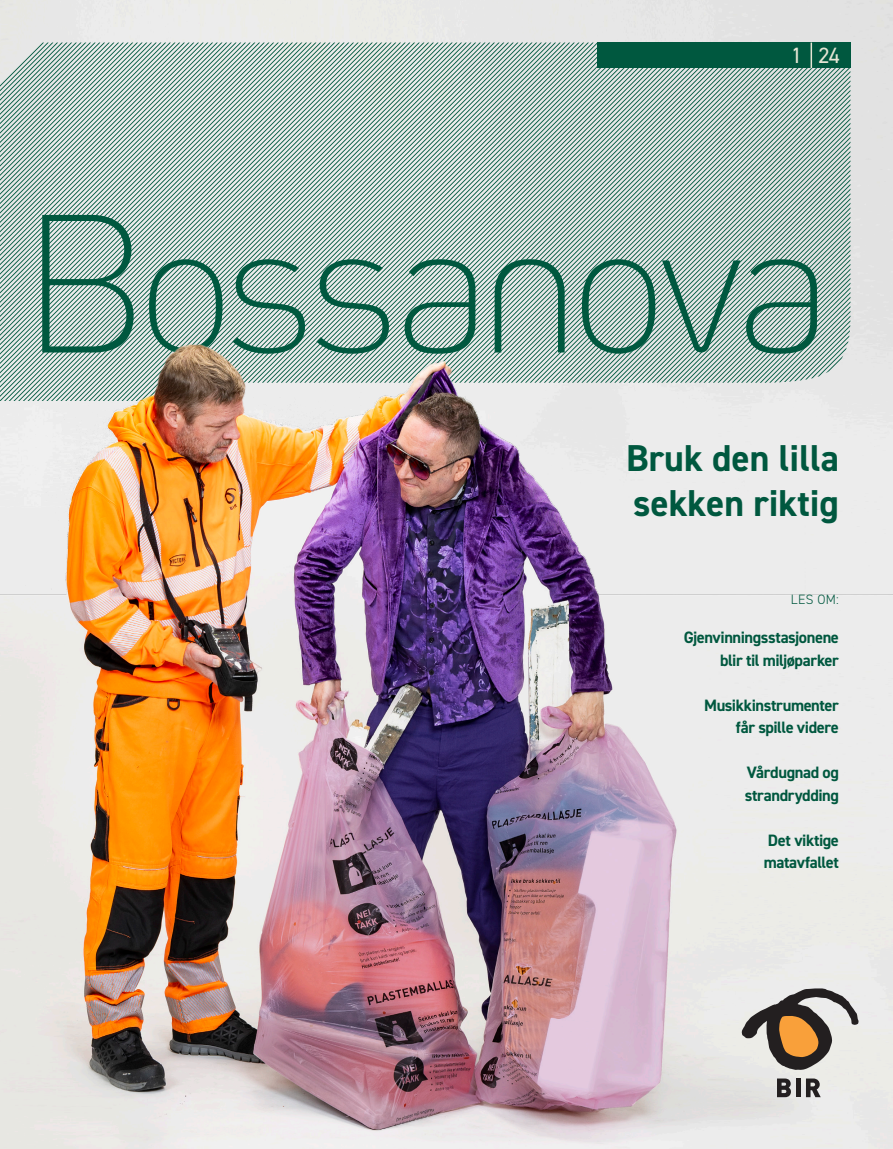
<style>
.page{position:relative;width:893px;height:1149px;background:#fff}
.page>*{position:absolute;margin:0;border:0;box-sizing:border-box;transform-origin:0 0}
.t1{font:700 37.5px/45px "DIN2014";color:#00583f}
.DIN_Pro_light_20_22{font:22.2px "DIN2014";color:#e6e5d4}
.DIN_Pro_light_14_16_8{font:700 16.5px/22.5px "DIN2014";letter-spacing:-.025em;color:#00583f}
.DIN_Pro_light_14_16_8-2{font:300 13.5px "DIN2014";color:#00583f}
</style>
<div class="page">
<div style="left:0;top:0;width:893px;height:275px;background:#e7e7e7"></div>
<svg style="left:0;top:43px;width:850px;height:232px;background:#a9c1ba"></svg>
<svg style="left:42px;top:215px;width:92px;height:60px;background:#84aba0"></svg>
<svg style="left:149px;top:259px;width:73px;height:16px"></svg>
<svg style="left:232px;top:259px;width:73px;height:16px"></svg>
<svg style="left:316px;top:259px;width:73px;height:16px"></svg>
<svg style="left:405px;top:259px;width:70px;height:16px"></svg>
<svg style="left:746px;top:259px;width:71px;height:16px"></svg>
<svg style="left:582px;top:259px;width:73px;height:16px"></svg>
<svg style="left:495px;top:259px;width:70px;height:16px"></svg>
<svg style="left:662px;top:260px;width:78px;height:15px"></svg>
<div style="left:598px;top:43px;width:253px;height:25px;background:#00583f"></div>
<hr style="left:810px;top:43px;width:2px;height:25px;background:#e6e5d4">
<img style="left:0;top:275px;width:893px;height:873px">
<svg style="left:742px;top:988px;width:116px;height:82px;background:#a79a8c"></svg>
<svg style="left:777px;top:1078px;width:14px;height:18px"></svg>
<hr style="left:796px;top:1078px;width:4px;height:18px;background:#231f20">
<svg style="left:806px;top:1078px;width:15px;height:18px"></svg>
<p class="DIN_Pro_light_20_22" style="left:791px;top:41px;width:13px">2</p>
<p class="DIN_Pro_light_20_22" style="left:791px;top:41px;width:13px">1</p>
<p class="DIN_Pro_light_20_22" style="left:819px;top:41px;width:23px">22</p>
<p class="DIN_Pro_light_20_22" style="left:829px;top:41px;width:13px">4</p>
<p class="t1" style="left:626px;top:434px;width:214px">Bruk den lilla sekken riktig</p>
<p class="DIN_Pro_light_14_16_8-2" style="left:791px;top:591px;width:50px">LES OM:</p>
<p class="DIN_Pro_light_14_16_8" style="left:684px;top:625px;width:157px">Gjenvinningsstasjonene</p>
<p class="DIN_Pro_light_14_16_8" style="left:720px;top:648px;width:120px">blir til miljøparker</p>
<p class="DIN_Pro_light_14_16_8" style="left:704px;top:693px;width:136px">Musikkinstrumenter</p>
<p class="DIN_Pro_light_14_16_8" style="left:736px;top:715px;width:104px">får spille videre</p>
<p class="DIN_Pro_light_14_16_8" style="left:745px;top:760px;width:96px">Vårdugnad og strandrydding</p>
<p class="DIN_Pro_light_14_16_8" style="left:768px;top:828px;width:73px">Det viktige</p>
<p class="DIN_Pro_light_14_16_8" style="left:764px;top:850px;width:77px">matavfallet</p>
</div>
